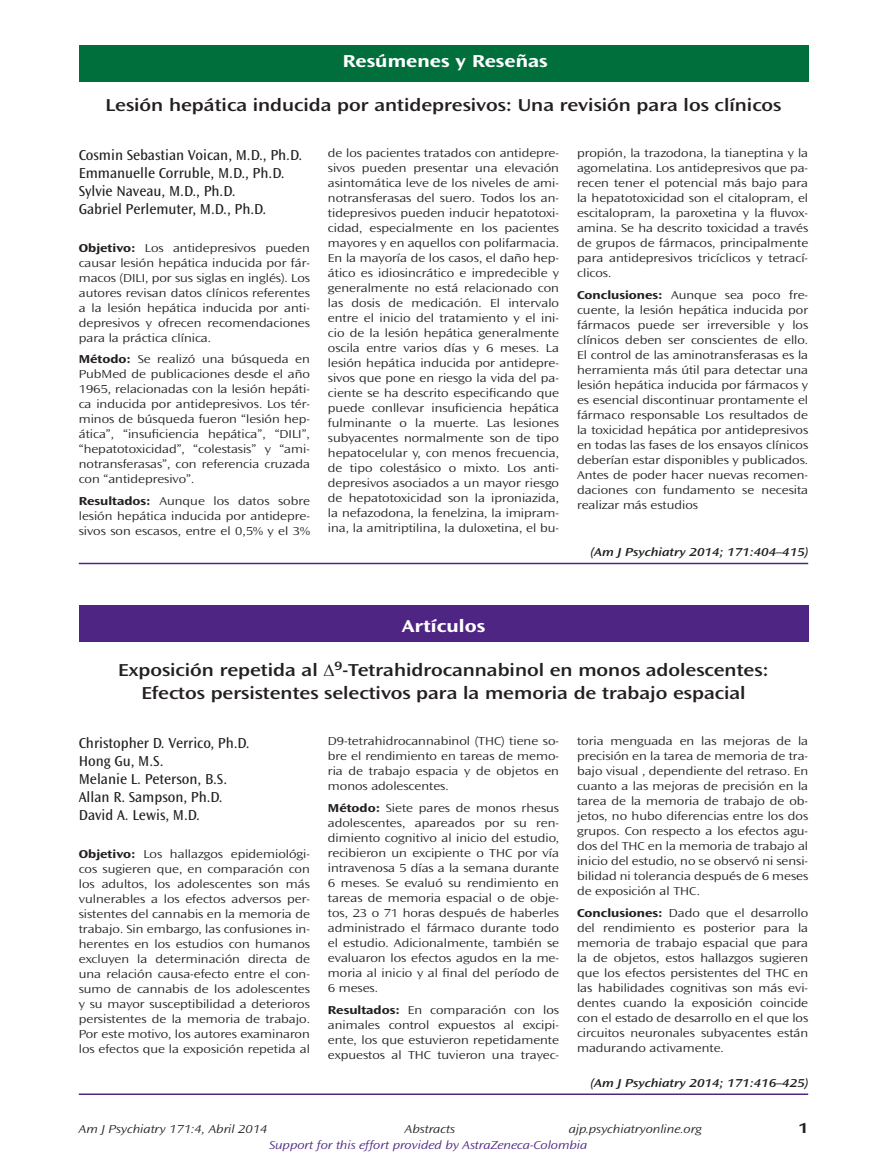
<style>
.page{position:relative;width:878px;height:1175px;background:#fff}
.page>*{position:absolute;margin:0;border:0;box-sizing:border-box;transform-origin:0 0}
.article-title{font:600 expanded 18px/22.5px "Ocean Sans Std";color:#231f20;text-align:center}
.t1{font:700 expanded 18px "Ocean Sans Std";letter-spacing:.005em;color:#fff}
.name{font:15px "Ocean Sans Std";color:#231f20}
.t2{font:700 expanded 15px "Ocean Sans Std";color:#231f20}
.abstract{font:300 expanded 12px/15px "Ocean Sans Std";color:#231f20;text-align:justify}
.citation{font:italic 600 expanded 12px "Ocean Sans Std";color:#231f20}
.t3{font:italic 300 expanded 12px "Ocean Sans Std";color:#231f20}
.t4{font:italic 300 expanded 12px "Ocean Sans Std";color:#4e2582}
.s1{font-weight:700}
</style>
<div class="page">
<div style="left:79px;top:45px;width:729px;height:36px;background:#006f3c"></div>
<div style="left:79px;top:605px;width:729px;height:36px;background:#4e2582"></div>
<hr style="left:79px;top:1093px;width:729px;height:2px;background:#4e2582">
<hr style="left:79px;top:562px;width:729px;height:2px;background:#4e2582">
<p class="t1" style="left:343px;top:50px;width:206px">Resúmenes y Reseñas</p>
<p class="article-title" style="left:106px;top:93px;width:677px">Lesión hepática inducida por antidepresivos: Una revisión para los clínicos</p>
<p class="name" style="left:79px;top:147px;width:225px">Cosmin Sebastian Voican, M.D., Ph.D.</p>
<p class="name" style="left:79px;top:165px;width:207px">Emmanuelle Corruble, M.D., Ph.D.</p>
<p class="name" style="left:79px;top:183px;width:158px">Sylvie Naveau, M.D., Ph.D.</p>
<p class="name" style="left:79px;top:201px;width:189px">Gabriel Perlemuter, M.D., Ph.D.</p>
<p class="abstract" style="left:79px;top:240px;width:233px"><span class="s1">Objetivo:</span> Los antidepresivos pueden causar lesión hepática inducida por fár&shy;macos (DILI, por sus siglas en inglés). Los autores revisan datos clínicos referentes a la lesión hepática inducida por anti&shy;depresivos y ofrecen recomendaciones para la práctica clínica.</p>
<p class="abstract" style="left:79px;top:352px;width:233px"><span class="s1">Método:</span> Se realizó una búsqueda en PubMed de publicaciones desde el año 1965, relacionadas con la lesión hepáti&shy;ca inducida por antidepresivos. Los tér&shy;minos de búsqueda fueron “lesión hep&shy;ática”, “insuficiencia hepática”, “DILI”, “hepatotoxicidad”, “colestasis” y “ami&shy;notransferasas”, con referencia cruzada con “antidepresivo”.</p>
<p class="abstract" style="left:79px;top:493px;width:233px"><span class="s1">Resultados:</span> Aunque los datos sobre lesión hepática inducida por antidepre&shy;sivos son escasos, entre el 0,5% y el 3%</p>
<p class="abstract" style="left:328px;top:146px;width:233px">de los pacientes tratados con antidepre&shy;sivos pueden presentar una elevación asintomática leve de los niveles de ami&shy;notransferasas del suero. Todos los an&shy;tidepresivos pueden inducir hepatotoxi&shy;cidad, especialmente en los pacientes mayores y en aquellos con polifarmacia.<br>En la mayoría de los casos, el daño hep&shy;ático es idiosincrático e impredecible y generalmente no está relacionado con las dosis de medicación. El intervalo entre el inicio del tratamiento y el ini&shy;cio de la lesión hepática generalmente oscila entre varios días y 6 meses. La lesión hepática inducida por antidepre&shy;sivos que pone en riesgo la vida del pa&shy;ciente se ha descrito especificando que puede conllevar insuficiencia hepática fulminante o la muerte. Las lesiones subyacentes normalmente son de tipo hepatocelular y, con menos frecuencia, de tipo colestásico o mixto. Los anti&shy;depresivos asociados a un mayor riesgo de hepatotoxicidad son la iproniazida, la nefazodona, la fenelzina, la imipram&shy;ina, la amitriptilina, la duloxetina, el bu-</p>
<p class="abstract" style="left:577px;top:146px;width:233px">propión, la trazodona, la tianeptina y la agomelatina. Los antidepresivos que pa&shy;recen tener el potencial más bajo para la hepatotoxicidad son el citalopram, el escitalopram, la paroxetina y la fluvox&shy;amina. Se ha descrito toxicidad a través de grupos de fármacos, principalmente para antidepresivos tricíclicos y tetrací&shy;clicos.</p>
<p class="abstract" style="left:577px;top:287px;width:233px"><span class="s1">Conclusiones:</span> Aunque sea poco fre&shy;cuente, la lesión hepática inducida por fármacos puede ser irreversible y los clínicos deben ser conscientes de ello.<br>El control de las aminotransferasas es la herramienta más útil para detectar una lesión hepática inducida por fármacos y es esencial discontinuar prontamente el fármaco responsable Los resultados de la toxicidad hepática por antidepresivos en todas las fases de los ensayos clínicos deberían estar disponibles y publicados.<br>Antes de poder hacer nuevas recomen&shy;daciones con fundamento se necesita realizar más estudios</p>
<p class="t1" style="left:402px;top:615px;width:85px">Artículos</p>
<p class="citation" style="left:590px;top:545px;width:219px">(Am J Psychiatry 2014; 171:404–415)</p>
<p class="article-title" style="left:118px;top:659px;width:652px">Exposición repetida al <sup>9</sup>-Tetrahidrocannabinol en monos adolescentes:<br>Efectos persistentes selectivos para la memoria de trabajo espacial</p>
<p class="name" style="left:79px;top:735px;width:172px">Christopher D. Verrico, Ph.D.</p>
<p class="name" style="left:79px;top:753px;width:86px">Hong Gu, M.S.</p>
<p class="name" style="left:79px;top:771px;width:150px">Melanie L. Peterson, B.S.</p>
<p class="name" style="left:79px;top:789px;width:145px">Allan R. Sampson, Ph.D.</p>
<p class="name" style="left:79px;top:807px;width:123px">David A. Lewis, M.D.</p>
<p class="abstract" style="left:79px;top:846px;width:233px"><span class="s1">Objetivo:</span> Los hallazgos epidemiológi&shy;cos sugieren que, en comparación con los adultos, los adolescentes son más vulnerables a los efectos adversos per&shy;sistentes del cannabis en la memoria de trabajo. Sin embargo, las confusiones in&shy;herentes en los estudios con humanos excluyen la determinación directa de una relación causa-efecto entre el con&shy;sumo de cannabis de los adolescentes y su mayor susceptibilidad a deterioros persistentes de la memoria de trabajo.<br>Por este motivo, los autores examinaron los efectos que la exposición repetida al</p>
<p class="abstract" style="left:328px;top:734px;width:233px">D9-tetrahidrocannabinol (THC) tiene so&shy;bre el rendimiento en tareas de memo&shy;ria de trabajo espacia y de objetos en monos adolescentes.</p>
<p class="abstract" style="left:328px;top:800px;width:233px"><span class="s1">Método:</span> Siete pares de monos rhesus adolescentes, apareados por su ren&shy;dimiento cognitivo al inicio del estudio, recibieron un excipiente o THC por vía intravenosa 5 días a la semana durante 6 meses. Se evaluó su rendimiento en tareas de memoria espacial o de obje&shy;tos, 23 o 71 horas después de haberles administrado el fármaco durante todo el estudio. Adicionalmente, también se evaluaron los efectos agudos en la me&shy;moria al inicio y al final del período de 6 meses.</p>
<p class="abstract" style="left:328px;top:1002px;width:233px"><span class="s1">Resultados:</span> En comparación con los animales control expuestos al excipi&shy;ente, los que estuvieron repetidamente expuestos al THC tuvieron una trayec-</p>
<p class="abstract" style="left:577px;top:734px;width:233px">toria menguada en las mejoras de la precisión en la tarea de memoria de tra&shy;bajo visual , dependiente del retraso. En cuanto a las mejoras de precisión en la tarea de la memoria de trabajo de ob&shy;jetos, no hubo diferencias entre los dos grupos. Con respecto a los efectos agu&shy;dos del THC en la memoria de trabajo al inicio del estudio, no se observó ni sensi&shy;bilidad ni tolerancia después de 6 meses de exposición al THC.</p>
<p class="abstract" style="left:577px;top:905px;width:233px"><span class="s1">Conclusiones:</span> Dado que el desarrollo del rendimiento es posterior para la memoria de trabajo espacial que para la de objetos, estos hallazgos sugieren que los efectos persistentes del THC en las habilidades cognitivas son más evi&shy;dentes cuando la exposición coincide con el estado de desarrollo en el que los circuitos neuronales subyacentes están madurando activamente.</p>
<p class="citation" style="left:590px;top:1076px;width:219px">(Am J Psychiatry 2014; 171:416–425)</p>
<p class="t3" style="left:79px;top:1122px;width:190px">Am J Psychiatry 171:4, Abril 2014</p>
<p class="t3" style="left:405px;top:1122px;width:52px">Abstracts</p>
<p class="t3" style="left:568px;top:1122px;width:134px">ajp.psychiatryonline.org</p>
<p class="t2" style="left:798px;top:1119px;width:11px">1</p>
<p class="t4" style="left:269px;top:1138px;width:320px">Support for this effort provided by AstraZeneca-Colombia</p>
</div>
